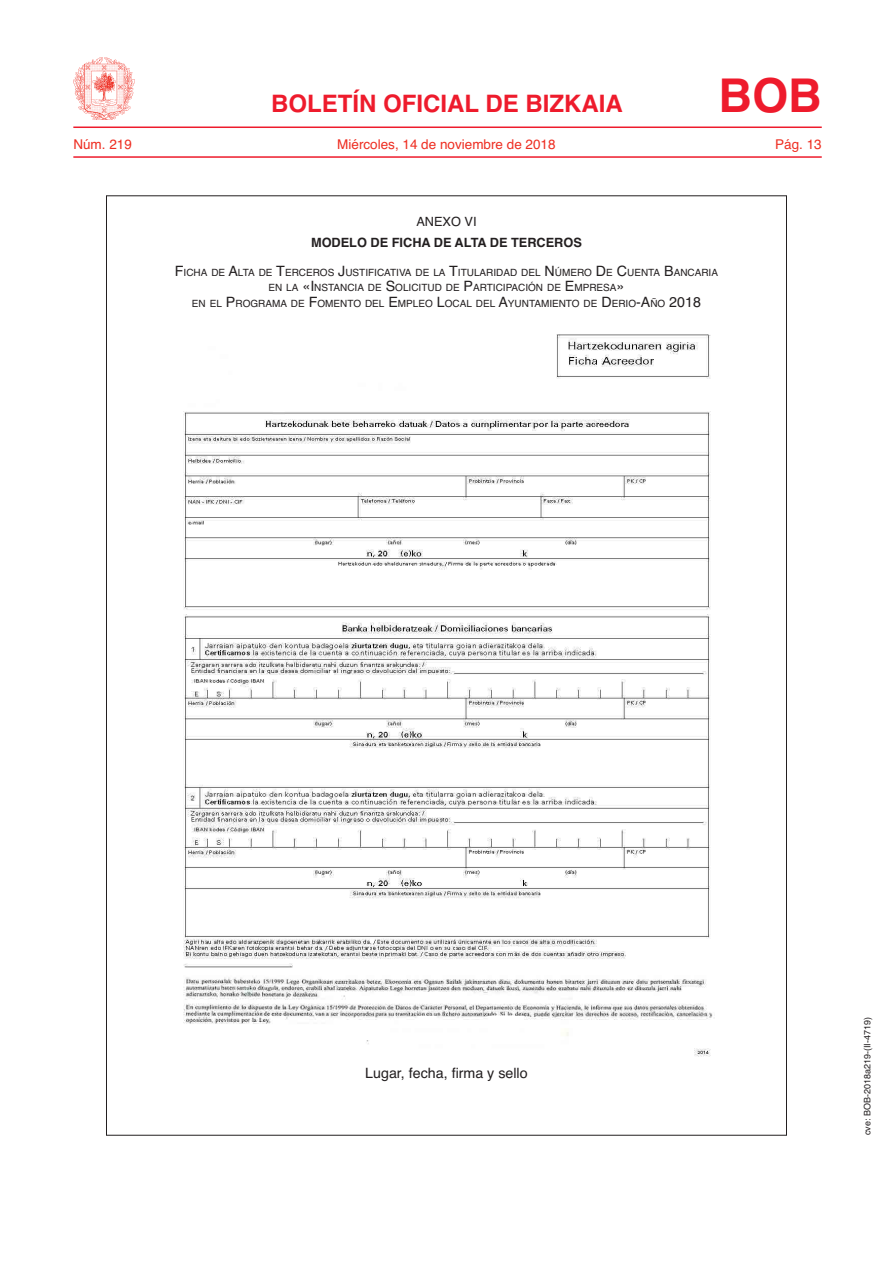
<style>
.page{position:relative;width:893px;height:1263px;background:#fff}
.page>*{position:absolute;margin:0;border:0;box-sizing:border-box;transform-origin:0 0}
.t1{font:700 46.5px "Helvetica";color:#ee1b2c}
.t2{font:700 24px "Helvetica";color:#ee1b2c}
.t3{font:14.25px "Helvetica";color:#231f20}
.t4{font:13.5px "Helvetica";color:#ee2e22}
.t5{font:700 12.75px "Helvetica";color:#231f20}
.t6{font:12.75px "Helvetica";color:#231f20}
.t7{font:10.05px/15.8px "Helvetica";color:#231f20;text-align:center}
.t8{font:9px "Helvetica";color:#231f20}
.s1{font-size:14.25px}
</style>
<div class="page">
<hr style="left:73px;top:126px;width:749px;height:2px;background:#ee1b2c">
<hr style="left:73px;top:156px;width:749px;height:2px;background:#ee1b2c">
<img style="left:74px;top:58px;width:61px;height:61px">
<img style="left:183px;top:334px;width:532px;height:723px">
<h2 class="t2" style="left:271px;top:84px;width:353px">BOLETÍN OFICIAL DE BIZKAIA</h2>
<h1 class="t1" style="left:718px;top:58px;width:105px">BOB</h1>
<h3 class="t4" style="left:73px;top:134px;width:60px">Núm. 219</h3>
<h3 class="t4" style="left:337px;top:134px;width:220px">Miércoles, 14 de noviembre de 2018</h3>
<h3 class="t4" style="left:775px;top:134px;width:48px">Pág. 13</h3>
<p class="t6" style="left:416px;top:212px;width:62px">ANEXO VI</p>
<p class="t5" style="left:311px;top:232px;width:272px">MODELO DE FICHA DE ALTA DE TERCEROS</p>
<p class="t7" style="left:175px;top:264px;width:545px"><span class="s1">F</span>ICHA DE <span class="s1">A</span>LTA DE <span class="s1">T</span>ERCEROS <span class="s1">J</span>USTIFICATIVA DE LA <span class="s1">T</span>ITULARI DAD DEL <span class="s1">N</span> ÚMERO <span class="s1">D</span>E <span class="s1">C</span>UENTA <span class="s1">B</span>ANCARIA<br>EN LA <span class="s1">«I</span>NSTANCIA DE <span class="s1">S</span>OLICITUD DE <span class="s1">P</span>ARTICIPACIÓN DE <span class="s1">E</span>MPRESA<span class="s1">»<br></span>EN EL <span class="s1">P</span>ROGRAMA DE <span class="s1">F</span>OMENTO DEL <span class="s1">E</span>MPLEO <span class="s1">L</span>OCAL DEL <span class="s1">A</span>YUNTAMI ENTO DE <span class="s1">D</span>ERIO<span class="s1">-A</span>ÑO <span class="s1">2018</span></p>
<h3 class="t3" style="left:365px;top:1062px;width:164px">Lugar, fecha, firma y sello</h3>
<p class="t8" style="left:860px;top:1135px;width:120px;rotate:-90deg">cve: BOB-2018a219-(II-4719)</p>
</div>
